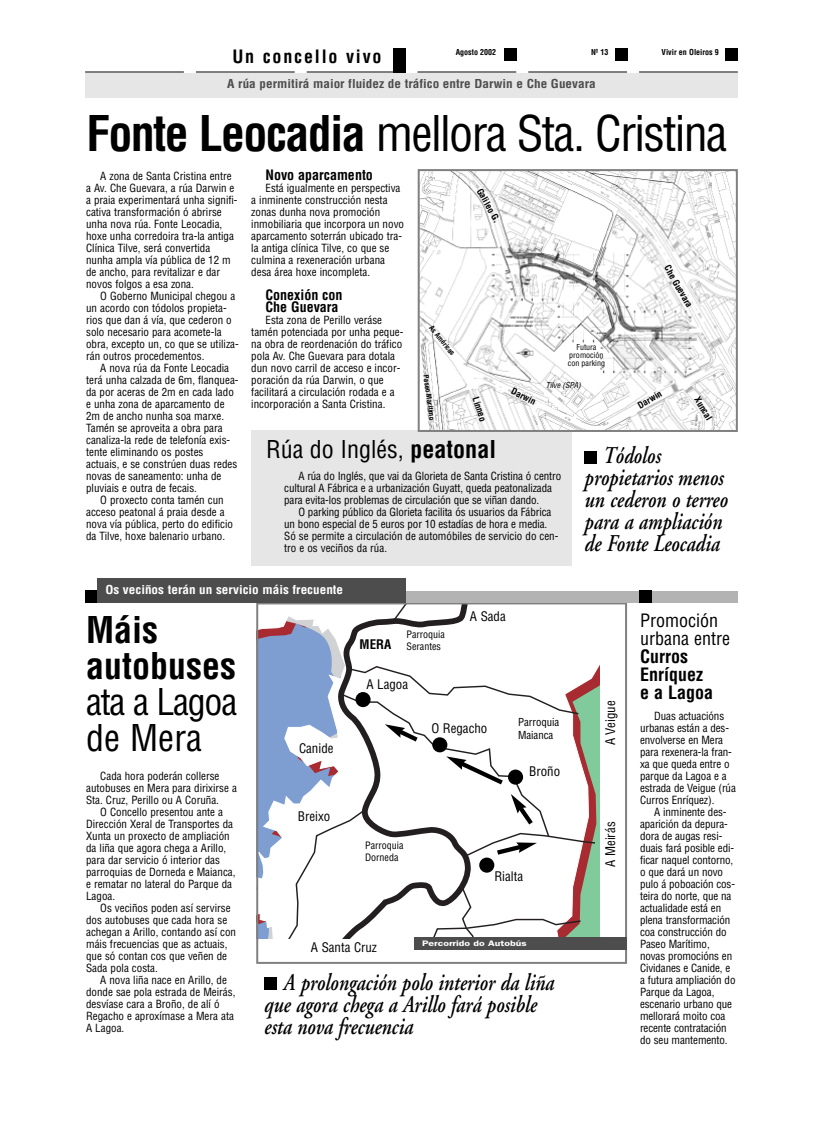
<style>
.page{position:relative;width:823px;height:1134px;background:#fff}
.page>*{position:absolute;margin:0;border:0;box-sizing:border-box;transform-origin:0 0}
.t1{font:condensed 48px "Helvetica";letter-spacing:-.035em;color:#000}
.t2{font:condensed 36px/36px "Helvetica";letter-spacing:-.035em;color:#000}
.t3{font:700 condensed 36px/36px "Helvetica";color:#000}
.t4{font:italic 600 24px/22px "Adobe Garamond";color:#000;scale:.8 1}
.t5{font:condensed 24px "Helvetica";color:#000}
.t6{font:700 condensed 18px/18px "Helvetica";color:#000}
.t7{font:condensed 18px/18px "Helvetica";color:#000}
.t8{font:700 condensed 18px "Helvetica";letter-spacing:.1em;color:#000}
.t9{font:700 condensed 14px/12px "Helvetica";color:#000}
.t10{font:condensed 12.9px "Helvetica";color:#000}
.t11{font:700 condensed 12.9px "Helvetica";color:#000}
.t12{font:700 condensed 12px "Helvetica";color:#4d4d4d;scale:1.1 1}
.t13{font:700 condensed 12px "Helvetica";color:#fff;scale:1.1 1}
.t14{font:condensed 11px/12px "Helvetica";color:#000}
.t15{font:condensed 10.8px/12.9px "Helvetica";color:#000}
.t16{font:condensed 10px/12px "Helvetica";color:#000}
.t17{font:700 condensed 9px "Helvetica";color:#000}
.t18{font:700 condensed 8px "Helvetica";color:#000}
.t19{font:condensed 8px/8px "Helvetica";color:#000;text-align:center}
.t20{font:600 8px "Franklin Gothic";color:#fff;scale:1.3 1}
.t21{font:italic condensed 8px "Helvetica";color:#000}
.t22{font:700 condensed 7px "Helvetica";color:#000}
.s1{font-weight:700}
</style>
<div class="page">
<div style="left:251px;top:430px;width:320px;height:136px;background:#e6e6e6"></div>
<div style="left:85px;top:73px;width:652px;height:24px;background:#e6e6e6"></div>
<div style="left:725px;top:48px;width:12px;height:12px;background:#000"></div>
<div style="left:614px;top:48px;width:12px;height:12px;background:#000"></div>
<div style="left:504px;top:48px;width:12px;height:12px;background:#000"></div>
<hr style="left:417px;top:72px;width:99px;height:1px;background:#000">
<hr style="left:528px;top:72px;width:98px;height:1px;background:#000">
<hr style="left:638px;top:72px;width:99px;height:1px;background:#000">
<hr style="left:306px;top:72px;width:99px;height:1px;background:#000">
<hr style="left:196px;top:72px;width:98px;height:1px;background:#000">
<hr style="left:85px;top:72px;width:99px;height:1px;background:#000">
<div style="left:393px;top:48px;width:12px;height:24px;background:#000"></div>
<div style="left:584px;top:451px;width:12px;height:12px;background:#000"></div>
<svg style="left:265px;top:605px;width:334px;height:333px"></svg>
<div style="left:256px;top:602px;width:370px;height:362px;border:2px solid #808080"></div>
<img style="left:420px;top:172px;width:314px;height:257px">
<div style="left:417px;top:169px;width:320px;height:263px;border:2px solid #808080"></div>
<div style="left:414px;top:937px;width:212px;height:12px;background:#4d4d4d"></div>
<div style="left:85px;top:591px;width:652px;height:11px;background:#b3b3b3"></div>
<div style="left:85px;top:590px;width:12px;height:12px;background:#000"></div>
<div style="left:97px;top:578px;width:308px;height:24px;background:#4d4d4d"></div>
<div style="left:638px;top:591px;width:12px;height:12px;background:#000"></div>
<div style="left:264px;top:978px;width:12px;height:12px;background:#000"></div>
<h3 class="t8" style="left:232px;top:46px;width:150px">Un concello vivo</h3>
<p class="t18" style="left:455px;top:48px;width:42px">Agosto 2002</p>
<p class="t18" style="left:590px;top:48px;width:19px">Nº 13</p>
<p class="t18" style="left:661px;top:48px;width:59px">Vivir en Oleiros 9</p>
<p class="t12" style="left:227px;top:77px;width:336px">A rúa permitirá maior fluidez de tráfico entre Darwin e Che Guevara</p>
<h1 class="t1" style="left:86px;top:106px;width:642px"><span class="s1">Fonte Leocadia</span> mellora Sta. Cristina</h1>
<p class="t14" style="left:86px;top:170px;width:153px;text-indent:14px">A zona de Santa Cristina entre a Av. Che Guevara, a rúa Darwin e a praia experimentará unha signifi&shy;cativa transformación ó abrirse unha nova rúa. Fonte Leocadia, hoxe unha corredoira tra-la antiga<br>Clínica Tilve, será convertida nunha ampla vía pública de 12 m de ancho, para revitalizar e dar novos folgos a esa zona.</p>
<p class="t14" style="left:86px;top:290px;width:154px;text-indent:14px">O Goberno Municipal chegou a un acordo con tódolos propieta&shy;rios que dan á vía, que cederon o solo necesario para acomete-la obra, excepto un, co que se utiliza&shy;rán outros procedementos.</p>
<p class="t14" style="left:86px;top:362px;width:154px;text-indent:14px">A nova rúa da Fonte Leocadia terá unha calzada de 6m, flanquea&shy;da por aceras de 2m en cada lado e unha zona de aparcamento de<br>2m de ancho nunha soa marxe.<br>Tamén se aproveita a obra para canaliza-la rede de telefonía exis&shy;tente eliminando os postes actuais, e se constrúen duas redes novas de saneamento: unha de pluviais e outra de fecais.</p>
<p class="t14" style="left:86px;top:494px;width:148px;text-indent:14px">O proxecto conta tamén cun acceso peatonal á praia desde a nova vía pública, perto do edificio da Tilve, hoxe balenario urbano.</p>
<p class="t9" style="left:265px;top:169px;width:109px">Novo aparcamento</p>
<p class="t14" style="left:251px;top:182px;width:154px;text-indent:14px">Está igualmente en perspectiva a inminente construcción nesta zonas dunha nova promoción inmobiliaria que incorpora un novo aparcamento soterrán ubicado tra&shy;la antiga clínica Tilve, co que se culmina a rexeneración urbana desa área hoxe incompleta.</p>
<p class="t9" style="left:265px;top:289px;width:78px">Conexión con<br>Che Guevara</p>
<p class="t14" style="left:251px;top:314px;width:153px;text-indent:14px">Esta zona de Perillo veráse tamén potenciada por unha peque&shy;na obra de reordenación do tráfico pola Av. Che Guevara para dotala dun novo carril de acceso e incor&shy;poración da rúa Darwin, o que facilitará a circulación rodada e a incorporación a Santa Cristina.</p>
<p class="t17" style="left:483px;top:186px;width:39px;rotate:61deg">Galileo G.</p>
<p class="t22" style="left:433px;top:324px;width:37px;rotate:51deg">As Américas</p>
<p class="t22" style="left:429px;top:374px;width:47px;rotate:82deg">Paseo Marítimo</p>
<p class="t17" style="left:480px;top:396px;width:27px;rotate:72deg">Linneo</p>
<p class="t17" style="left:514px;top:386px;width:28px;rotate:27deg">Darwin</p>
<p class="t19" style="left:567px;top:343px;width:39px">Futura promoción con parking</p>
<p class="t21" style="left:545px;top:380px;width:37px">Tilve (SPA)</p>
<p class="t17" style="left:671px;top:263px;width:48px;rotate:61deg">Che Guevara</p>
<p class="t17" style="left:635px;top:401px;width:28px;rotate:-29deg">Darwin</p>
<p class="t17" style="left:701px;top:395px;width:26px;rotate:59deg">Xuncal</p>
<h3 class="t5" style="left:266px;top:436px;width:231px">Rúa do Inglés, <span class="s1">peatonal</span></h3>
<p class="t14" style="left:284px;top:470px;width:278px;text-indent:14px">A rúa do Inglés, que vai da Glorieta de Santa Cristina ó centro cultural A Fábrica e a urbanización Guyatt, queda peatonalizada para evita-los problemas de circulación que se viñan dando.</p>
<p class="t14" style="left:284px;top:506px;width:275px;text-indent:14px">O parking público da Glorieta facilita ós usuarios da Fábrica un bono especial de 5 euros por 10 estadías de hora e media.<br>Só se permite a circulación de automóbiles de servicio do cen&shy;tro e os veciños da rúa.</p>
<h3 class="t4" style="left:583px;top:447px;width:180px;text-indent:19px">Tódolos propietarios menos un cederon o terreo para a ampliación de Fonte Leocadia</h3>
<p class="t13" style="left:105px;top:582px;width:217px">Os veciños terán un servicio máis frecuente</p>
<h2 class="t3" style="left:86px;top:613px;width:151px">Máis autobuses</h2>
<h2 class="t2" style="left:86px;top:685px;width:153px">ata a Lagoa de Mera</h2>
<p class="t14" style="left:86px;top:770px;width:152px;text-indent:14px">Cada hora poderán collerse autobuses en Mera para dirixirse a<br>Sta. Cruz, Perillo ou A Coruña.</p>
<p class="t14" style="left:86px;top:806px;width:151px;text-indent:14px">O Concello presentou ante a<br>Dirección Xeral de Transportes da<br>Xunta un proxecto de ampliación da liña que agora chega a Arillo, para dar servicio ó interior das parroquias de Dorneda e Maianca, e rematar no lateral do Parque da<br>Lagoa.</p>
<p class="t14" style="left:86px;top:902px;width:151px;text-indent:14px">Os veciños poden así servirse dos autobuses que cada hora se achegan a Arillo, contando así con máis frecuencias que as actuais, que só contan cos que veñen de<br>Sada pola costa.</p>
<p class="t14" style="left:86px;top:974px;width:151px;text-indent:14px">A nova liña nace en Arillo, de donde sae pola estrada de Meirás, desvíase cara a Broño, de alí ó<br>Regacho e aproxímase a Mera ata<br>A Lagoa.</p>
<p class="t10" style="left:299px;top:741px;width:36px">Canide</p>
<p class="t10" style="left:298px;top:808px;width:34px">Breixo</p>
<p class="t11" style="left:359px;top:637px;width:33px">MERA</p>
<p class="t16" style="left:406px;top:628px;width:40px">Parroquia<br>Serantes</p>
<p class="t10" style="left:366px;top:677px;width:43px">A Lagoa</p>
<p class="t10" style="left:469px;top:609px;width:37px">A Sada</p>
<p class="t10" style="left:431px;top:721px;width:57px">O Regacho</p>
<p class="t15" style="left:517px;top:716px;width:43px">Parroquia<br>Maianca</p>
<p class="t10" style="left:529px;top:764px;width:32px">Broño</p>
<p class="t16" style="left:365px;top:839px;width:40px">Parroquia<br>Dorneda</p>
<p class="t10" style="left:494px;top:869px;width:30px">Rialta</p>
<p class="t10" style="left:311px;top:940px;width:68px">A Santa Cruz</p>
<p class="t20" style="left:422px;top:938px;width:82px">Percorrido do Autobús</p>
<h3 class="t4" style="left:263px;top:973px;width:363px;text-indent:19px">A prolongación polo interior da liña que agora chega a Arillo fará posible esta nova frecuencia</h3>
<p class="t10" style="left:602px;top:745px;width:46px;rotate:-90deg">A Veigue</p>
<p class="t10" style="left:602px;top:867px;width:47px;rotate:-90deg">A Meirás</p>
<h3 class="t7" style="left:639px;top:612px;width:91px">Promoción urbana entre</h3>
<h3 class="t6" style="left:639px;top:648px;width:74px">Curros<br>Enríquez e a Lagoa</h3>
<p class="t14" style="left:639px;top:710px;width:97px;text-indent:14px">Duas actuacións urbanas están a des&shy;envolverse en Mera para rexenera-la fran&shy;xa que queda entre o parque da Lagoa e a estrada de Veigue (rúa<br>Curros Enríquez).</p>
<p class="t14" style="left:639px;top:806px;width:97px;text-indent:14px">A inminente des&shy;aparición da depura&shy;dora de augas resi&shy;duais fará posible edi&shy;ficar naquel contorno, o que dará un novo pulo á poboación cos&shy;teira do norte, que na actualidade está en plena transformación coa construcción do<br>Paseo Marítimo, novas promocións en<br>Cividanes e Canide, e a futura ampliación do<br>Parque da Lagoa, escenario urbano que mellorará moito coa recente contratación do seu mantemento.</p>
</div>
